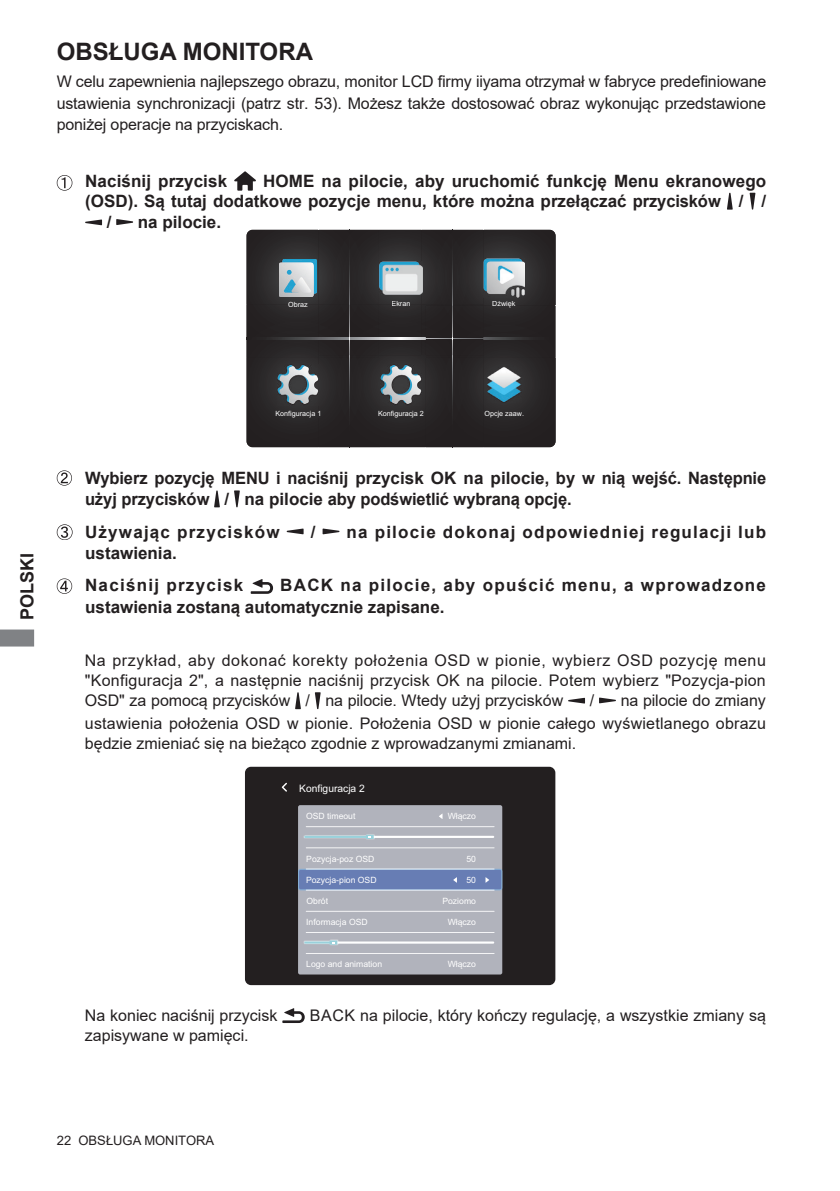
<style>
.page{position:relative;width:840px;height:1191px;background:#fff}
.page>*{position:absolute;margin:0;border:0;box-sizing:border-box;transform-origin:0 0}
.t1{font:700 24px "Arial";color:#231f20}
.t2{font:700 18px "Arial";color:#231f20}
.t3{font:700 17px/21.2px "Arial";color:#231f20}
.t4{font:700 17px "Arial";letter-spacing:.07em;color:#231f20}
.t5{font:700 17px/32.6px "Arial";letter-spacing:.075em;color:#231f20}
.t6{font:16px/21.2px "Arial";color:#231f20;text-align:justify}
.t7{font:13px "Arial";color:#231f20}
.t8{font:10.2px "Arial";color:#fff}
.t9{font:8.6px "Arial";color:#fff}
.t10{font:7.2px "Arial";color:#fff}
</style>
<div class="page">
<svg style="left:0;top:629px;width:34px;height:17px"></svg>
<svg style="left:57px;top:175px;width:15px;height:16px"></svg>
<svg style="left:234px;top:171px;width:22px;height:20px"></svg>
<svg style="left:727px;top:192px;width:5px;height:18px"></svg>
<svg style="left:749px;top:193px;width:6px;height:17px"></svg>
<svg style="left:85px;top:219px;width:17px;height:6px"></svg>
<svg style="left:116px;top:219px;width:17px;height:6px"></svg>
<svg style="left:57px;top:470px;width:15px;height:15px"></svg>
<svg style="left:214px;top:490px;width:6px;height:17px"></svg>
<svg style="left:234px;top:490px;width:6px;height:17px"></svg>
<svg style="left:57px;top:524px;width:15px;height:16px"></svg>
<svg style="left:286px;top:528px;width:17px;height:6px"></svg>
<svg style="left:322px;top:528px;width:17px;height:6px"></svg>
<svg style="left:57px;top:578px;width:15px;height:16px"></svg>
<svg style="left:250px;top:579px;width:23px;height:15px"></svg>
<svg style="left:295px;top:692px;width:6px;height:17px"></svg>
<svg style="left:315px;top:692px;width:5px;height:17px"></svg>
<svg style="left:568px;top:697px;width:16px;height:6px"></svg>
<svg style="left:599px;top:697px;width:16px;height:6px"></svg>
<svg style="left:282px;top:1008px;width:22px;height:15px"></svg>
<img style="left:251px;top:229px;width:128px;height:75px">
<img style="left:246px;top:230px;width:72px;height:74px">
<img style="left:288px;top:301px;width:19px;height:3px">
<img style="left:279px;top:259px;width:37px;height:38px">
<img style="left:379px;top:229px;width:104px;height:126px">
<img style="left:349px;top:230px;width:1px;height:74px">
<img style="left:392px;top:301px;width:17px;height:3px">
<img style="left:379px;top:262px;width:43px;height:32px">
<img style="left:483px;top:229px;width:73px;height:219px">
<img style="left:483px;top:230px;width:72px;height:75px">
<img style="left:452px;top:230px;width:1px;height:74px">
<img style="left:492px;top:301px;width:23px;height:7px">
<img style="left:483px;top:259px;width:41px;height:38px">
<img style="left:246px;top:304px;width:72px;height:144px">
<img style="left:246px;top:358px;width:72px;height:89px">
<img style="left:276px;top:410px;width:42px;height:7px">
<img style="left:246px;top:338px;width:72px;height:1px">
<img style="left:277px;top:365px;width:41px;height:40px">
<img style="left:318px;top:355px;width:107px;height:93px">
<img style="left:380px;top:410px;width:43px;height:7px">
<img style="left:380px;top:338px;width:41px;height:1px">
<svg style="left:392px;top:304px;width:17px;height:2px"></svg>
<svg style="left:421px;top:355px;width:4px;height:3px"></svg>
<svg style="left:318px;top:410px;width:2px;height:7px"></svg>
<svg style="left:378px;top:410px;width:2px;height:7px"></svg>
<img style="left:349px;top:358px;width:1px;height:89px">
<div style="left:318px;top:304px;width:62px;height:54px;background:#252122"></div>
<svg style="left:349px;top:338px;width:31px;height:1px"></svg>
<img style="left:380px;top:365px;width:41px;height:40px">
<img style="left:483px;top:358px;width:72px;height:89px">
<img style="left:484px;top:410px;width:39px;height:7px">
<img style="left:483px;top:338px;width:71px;height:1px">
<div style="left:425px;top:355px;width:58px;height:93px;background:#262324"></div>
<img style="left:452px;top:358px;width:1px;height:89px">
<div style="left:425px;top:305px;width:58px;height:50px;background:#252122"></div>
<img style="left:486px;top:367px;width:35px;height:36px">
<div style="left:245px;top:766px;width:310px;height:219px;background:#231f20;border-radius:6px"></div>
<div style="left:298px;top:805px;width:204px;height:169px;background:#b1b3bc;border-radius:2px"></div>
<svg style="left:281px;top:782px;width:6px;height:9px"></svg>
<svg style="left:306px;top:826px;width:188px;height:1px"></svg>
<svg style="left:306px;top:847px;width:188px;height:1px"></svg>
<svg style="left:306px;top:911px;width:188px;height:1px"></svg>
<svg style="left:306px;top:932px;width:188px;height:1px"></svg>
<svg style="left:306px;top:953px;width:188px;height:1px"></svg>
<hr style="left:304px;top:835px;width:190px;height:3px;background:#fff">
<img style="left:303px;top:834px;width:72px;height:6px">
<hr style="left:304px;top:835px;width:65px;height:3px;background:#99d1db">
<svg style="left:366px;top:834px;width:7px;height:5px"></svg>
<hr style="left:304px;top:941px;width:190px;height:2px;background:#fff">
<img style="left:303px;top:939px;width:35px;height:6px">
<hr style="left:304px;top:941px;width:30px;height:2px;background:#99d1db">
<svg style="left:329px;top:940px;width:8px;height:4px"></svg>
<svg style="left:298px;top:868px;width:204px;height:22px;background:#7288ba"></svg>
<h1 class="t1" style="left:57px;top:35px;width:257px">OBSŁUGA MONITORA</h1>
<p class="t6" style="left:57px;top:71px;width:711px">W celu zapewnienia najlepszego obrazu, monitor LCD firmy iiyama otrzymał w fabryce predefiniowane ustawienia synchronizacji (patrz str. 53). Możesz także dostosować obraz wykonując przedstawione poniżej operacje na przyciskach.</p>
<p class="t3" style="left:85px;top:171px;width:143px">Naciśnij przycisk</p>
<p class="t3" style="left:263px;top:171px;width:504px">HOME na pilocie, aby uruchomić funkcję Menu ekranowego</p>
<p class="t3" style="left:85px;top:191px;width:682px">(OSD). Są tutaj dodatkowe pozycje menu, które można przełączać przycisków / /</p>
<p class="t3" style="left:107px;top:212px;width:6px">/</p>
<p class="t3" style="left:138px;top:212px;width:85px">na pilocie.</p>
<p class="t10" style="left:288px;top:299px;width:21px">Obraz</p>
<p class="t10" style="left:391px;top:299px;width:20px">Ekran</p>
<p class="t10" style="left:492px;top:299px;width:25px">Dźwięk</p>
<p class="t2" style="left:14px;top:620px;width:69px;rotate:-90deg">POLSKI</p>
<p class="t10" style="left:275px;top:408px;width:47px">Konfiguracja 1</p>
<p class="t10" style="left:378px;top:408px;width:47px">Konfiguracja 2</p>
<p class="t10" style="left:484px;top:408px;width:41px">Opcje zaaw.</p>
<p class="t3" style="left:85px;top:467px;width:682px">Wybierz pozycję MENU i naciśnij przycisk OK na pilocie, by w nią wejść. Następnie użyj przycisków / na pilocie aby podświetlić wybraną opcję.</p>
<p class="t4" style="left:85px;top:519px;width:196px">Używając przycisków</p>
<p class="t3" style="left:310px;top:521px;width:6px">/</p>
<p class="t4" style="left:346px;top:519px;width:421px">na pilocie dokonaj odpowiedniej regulacji lub</p>
<p class="t5" style="left:85px;top:537px;width:160px">ustawienia.<br>Naciśnij przycisk</p>
<p class="t3" style="left:85px;top:575px;width:682px;text-indent:195px">BACK na pilocie, aby opuścić menu, a wprowadzone ustawienia zostaną automatycznie zapisane.</p>
<p class="t6" style="left:85px;top:650px;width:682px;line-height:20px">Na przykład, aby dokonać korekty położenia OSD w pionie, wybierz OSD pozycję menu "Konfiguracja 2", a następnie naciśnij przycisk OK na pilocie. Potem wybierz "Pozycja-pion OSD" za pomocą przycisków / na pilocie. Wtedy użyj przycisków</p>
<p class="t6" style="left:589px;top:690px;width:6px">/</p>
<p class="t6" style="left:85px;top:689px;width:682px;line-height:22.2px;text-align:right">na pilocie do zmiany<br>ustawienia położenia OSD w pionie. Położenia OSD w pionie całego wyświetlanego obrazu</p>
<p class="t6" style="left:85px;top:732px;width:492px">będzie zmieniać się na bieżąco zgodnie z wprowadzanymi zmianami.</p>
<p class="t8" style="left:299px;top:781px;width:67px">Konfiguracja 2</p>
<p class="t9" style="left:306px;top:810px;width:51px">OSD timeout</p>
<p class="t9" style="left:447px;top:810px;width:30px">Włączo</p>
<p class="t9" style="left:466px;top:852px;width:11px">50</p>
<p class="t9" style="left:466px;top:873px;width:11px">50</p>
<p class="t9" style="left:442px;top:895px;width:35px">Poziomo</p>
<p class="t9" style="left:447px;top:916px;width:30px">Włączo</p>
<p class="t9" style="left:306px;top:852px;width:70px">Pozycja-poz OSD</p>
<p class="t9" style="left:306px;top:873px;width:72px">Pozycja-pion OSD</p>
<p class="t9" style="left:306px;top:895px;width:23px">Obrót</p>
<p class="t9" style="left:306px;top:916px;width:63px">Informacja OSD</p>
<p class="t9" style="left:306px;top:958px;width:77px">Logo and animation</p>
<p class="t9" style="left:447px;top:958px;width:30px">Włączo</p>
<p class="t6" style="left:85px;top:1004px;width:194px">Na koniec naciśnij przycisk</p>
<p class="t6" style="left:310px;top:1004px;width:457px">BACK na pilocie, który kończy regulację, a wszystkie zmiany są</p>
<p class="t6" style="left:85px;top:1024px;width:165px">zapisywane w pamięci.</p>
<p class="t7" style="left:57px;top:1131px;width:159px">22 OBSŁUGA MONITORA</p>
</div>
